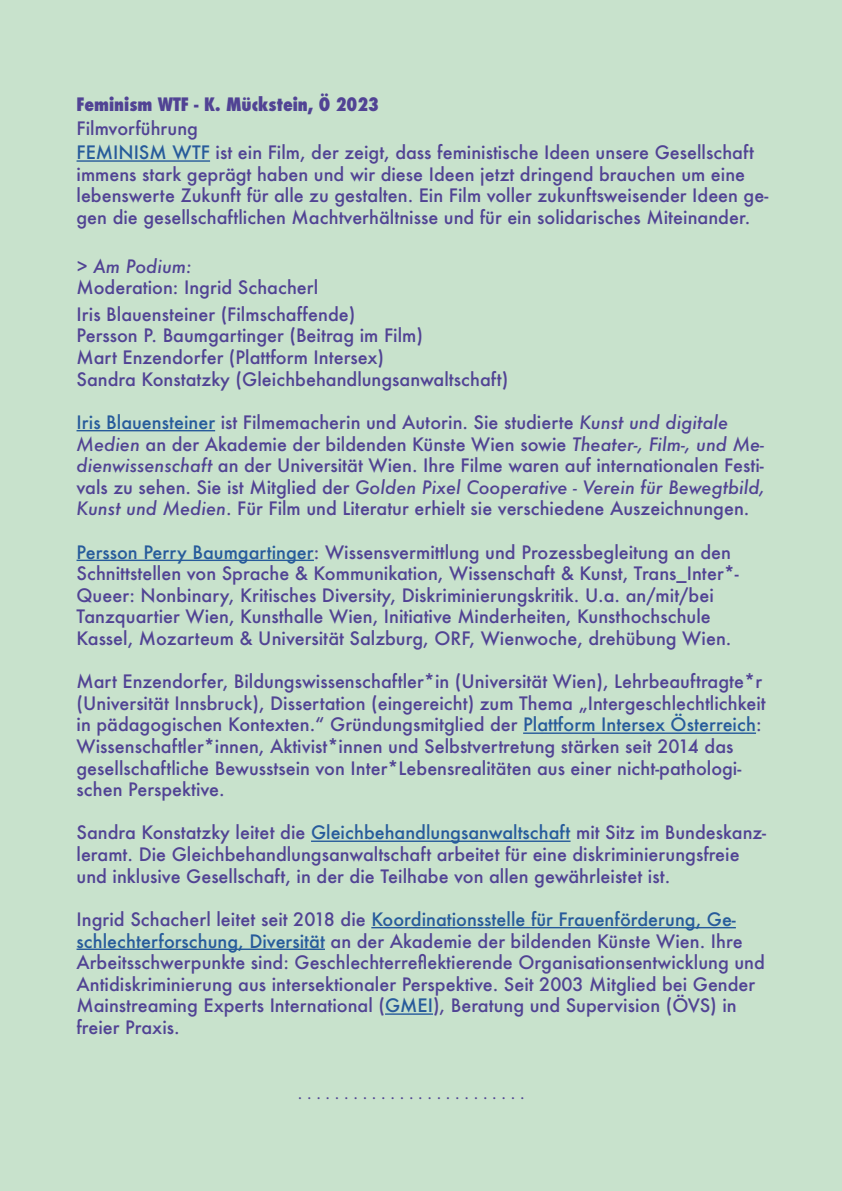
<style>
.page{position:relative;width:842px;height:1191px;background:#c8e2cc}
.page>*{position:absolute;margin:0;border:0;box-sizing:border-box;transform-origin:0 0}
.t1{font:500 18px/21.6px "Futura";color:#514394}
.t2{font:800 condensed 18px "Futura";color:#514394}
.t3{font:italic 500 18px "Futura";color:#514394}
.t4{font:italic 500 15px "Futura";color:#514394}
.s1{color:#275b9b}
.s2{font-style:italic}
</style>
<div class="page">
<hr style="left:77px;top:160px;width:133px;height:2px;background:#275b9b">
<hr style="left:77px;top:430px;width:138px;height:1px;background:#275b9b">
<hr style="left:77px;top:559px;width:237px;height:2px;background:#275b9b">
<hr style="left:523px;top:732px;width:233px;height:2px;background:#275b9b">
<hr style="left:311px;top:840px;width:259px;height:2px;background:#275b9b">
<hr style="left:371px;top:927px;width:365px;height:1px;background:#275b9b">
<hr style="left:77px;top:948px;width:248px;height:2px;background:#275b9b">
<hr style="left:385px;top:1013px;width:48px;height:1px;background:#275b9b">
<p class="t2" style="left:77px;top:92px;width:304px">Feminism WTF - K. Mückstein, Ö 2023</p>
<p class="t1" style="left:77px;top:116px;width:679px;line-height:24px">Filmvorführung<br><span class="s1">FEMINISM WTF</span> ist ein Film, der zeigt, dass feministische Ideen unsere Gesellschaft</p>
<p class="t1" style="left:77px;top:163px;width:693px">immens stark geprägt haben und wir diese Ideen jetzt dringend brauchen um eine lebenswerte Zukunft für alle zu gestalten. Ein Film voller zukunftsweisender Ideen ge&shy;gen die gesellschaftlichen Machtverhältnisse und für ein solidarisches Miteinander.</p>
<p class="t3" style="left:77px;top:253px;width:117px">&gt; Am Podium:</p>
<p class="t1" style="left:77px;top:273px;width:280px;line-height:27.3px">Moderation: Ingrid Schacherl<br>Iris Blauensteiner (Filmschaffende)</p>
<p class="t1" style="left:77px;top:325px;width:433px">Persson P. Baumgartinger (Beitrag im Film)<br>Mart Enzendorfer (Plattform Intersex)<br>Sandra Konstatzky (Gleichbehandlungsanwaltschaft)</p>
<p class="t1" style="left:77px;top:411px;width:690px"><span class="s1">Iris Blauensteiner</span> ist Filmemacherin und Autorin. Sie studierte <span class="s2">Kunst und digitale Medien</span> an der Akademie der bildenden Künste Wien sowie <span class="s2">Theater-, Film-, und Me&shy;dienwissenschaft</span> an der Universität Wien. Ihre Filme waren auf internationalen Festi&shy;vals zu sehen. Sie ist Mitglied der <span class="s2">Golden Pixel Cooperative - Verein für Bewegtbild, Kunst und Medien</span>. Für Film und Literatur erhielt sie verschiedene Auszeichnungen.</p>
<p class="t1" style="left:77px;top:541px;width:664px"><span class="s1">Persson Perry Baumgartinger</span>: Wissensvermittlung und Prozessbegleitung an den Schnittstellen von Sprache &amp; Kommunikation, Wissenschaft &amp; Kunst, Trans_Inter*- Queer: Nonbinary, Kritisches Diversity, Diskriminierungskritik. U.a. an/mit/bei Tanzquartier Wien, Kunsthalle Wien, Initiative Minderheiten, Kunsthochschule Kassel, Mozarteum &amp; Universität Salzburg, ORF, Wienwoche, drehübung Wien.</p>
<p class="t1" style="left:77px;top:670px;width:691px">Mart Enzendorfer, Bildungswissenschaftler*in (Universität Wien), Lehrbeauftragte*r (Universität Innsbruck), Dissertation (eingereicht) zum Thema „Intergeschlechtlichkeit in pädagogischen Kontexten.“ Gründungsmitglied der <span class="s1">Plattform Intersex Österreich</span>:<br>Wissenschaftler*innen, Aktivist*innen und Selbstvertretung stärken seit 2014 das gesellschaftliche Bewusstsein von Inter*Lebensrealitäten aus einer nicht-pathologi&shy;schen Perspektive.</p>
<p class="t1" style="left:77px;top:821px;width:691px">Sandra Konstatzky leitet die <span class="s1">Gleichbehandlungsanwaltschaft</span> mit Sitz im Bundeskanz&shy;leramt. Die Gleichbehandlungsanwaltschaft arbeitet für eine diskriminierungsfreie und inklusive Gesellschaft, in der die Teilhabe von allen gewährleistet ist.</p>
<p class="t1" style="left:77px;top:908px;width:690px">Ingrid Schacherl leitet seit 2018 die <span class="s1">Koordinationsstelle für Frauenförderung, Ge&shy;schlechterforschung, Diversität</span> an der Akademie der bildenden Künste Wien. Ihre Arbeitsschwerpunkte sind: Geschlechterreflektierende Organisationsentwicklung und Antidiskriminierung aus intersektionaler Perspektive. Seit 2003 Mitglied bei Gender Mainstreaming Experts International (<span class="s1">GMEI</span>), Beratung und Supervision (ÖVS) in freier Praxis.</p>
<p class="t4" style="left:298px;top:1082px;width:228px">. . . . . . . . . . . . . . . . . . . . . . . . .</p>
</div>
